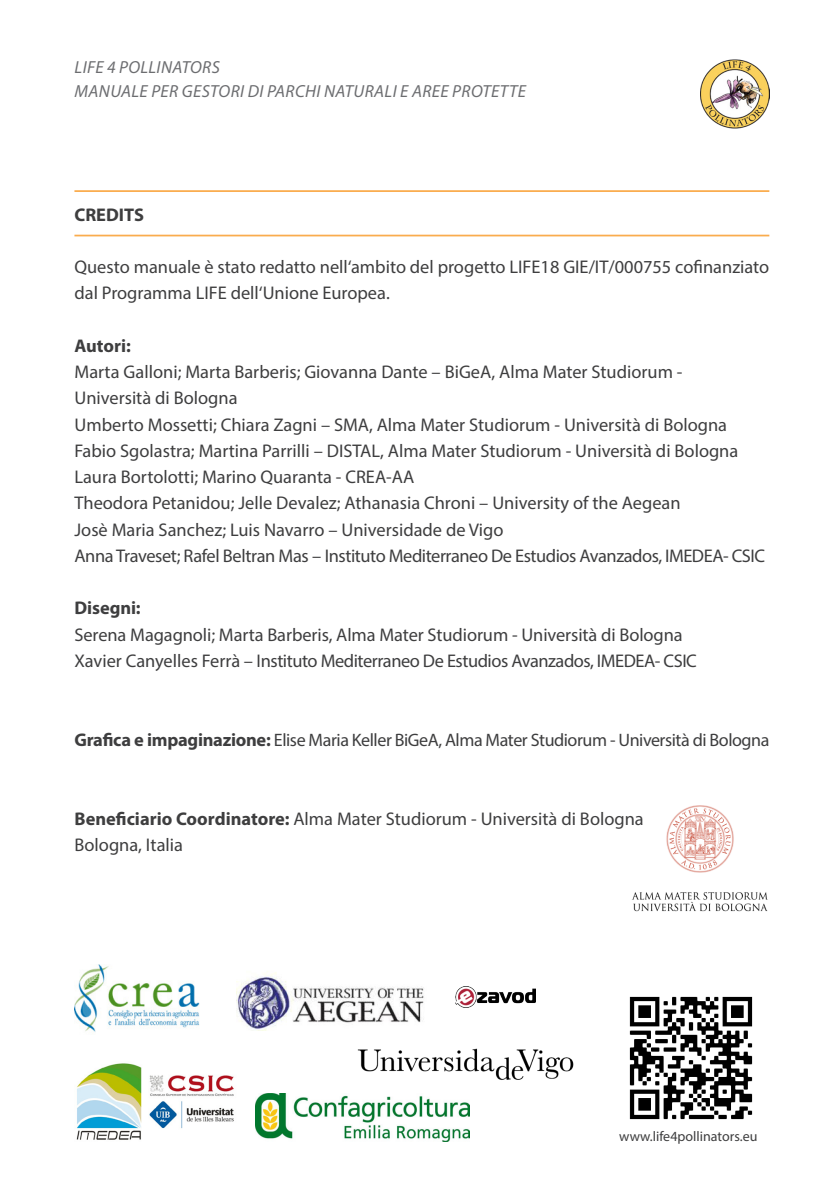
<style>
.page{position:relative;width:819px;height:1191px;background:#fff}
.page>*{position:absolute;margin:0;border:0;box-sizing:border-box;transform-origin:0 0}
.t1{font:18.38px/26.2px "Myriad Pro";color:#3e3e3f}
.t2{font:18.38px "Myriad Pro";letter-spacing:-.025em;color:#3e3e3f}
.t3{font:700 18.38px "Myriad Pro";color:#3e3e3f}
.t4{font:18.03px "Myriad Pro";letter-spacing:-.025em;color:#3e3e3f}
.t5{font:italic 17.5px "Myriad Pro";letter-spacing:.02em;color:#6c6d70}
.t6{font:14px "Myriad Pro";color:#3e3e3f}
.s1{font-weight:700;font-size:18.38px}
.s2{font-weight:700}
</style>
<div class="page">
<img style="left:632px;top:805px;width:136px;height:107px">
<hr style="left:74px;top:235px;width:695px;height:1px;background:#faac4d">
<hr style="left:74px;top:190px;width:695px;height:2px;background:#faac4d">
<img style="left:629px;top:996px;width:124px;height:124px">
<img style="left:700px;top:59px;width:69px;height:70px">
<img style="left:455px;top:986px;width:80px;height:21px">
<img style="left:74px;top:964px;width:126px;height:68px">
<img style="left:236px;top:971px;width:188px;height:60px">
<img style="left:357px;top:1048px;width:217px;height:32px">
<img style="left:76px;top:1063px;width:158px;height:77px">
<img style="left:255px;top:1093px;width:214px;height:48px">
<p class="t5" style="left:75px;top:56px;width:147px">LIFE 4 POLLINATORS</p>
<p class="t5" style="left:75px;top:80px;width:453px">MANUALE PER GESTORI DI PARCHI NATURALI E AREE PROTETTE</p>
<p class="t3" style="left:74px;top:202px;width:71px">CREDITS</p>
<p class="t1" style="left:74px;top:253px;width:696px">Questo manuale è stato redatto nell‘ambito del progetto LIFE18 GIE/IT/000755 cofinanziato dal Programma LIFE dell‘Unione Europea.</p>
<p class="t3" style="left:74px;top:334px;width:58px">Autori:</p>
<p class="t1" style="left:74px;top:358px;width:609px">Marta Galloni; Marta Barberis; Giovanna Dante – BiGeA, Alma Mater Studiorum -</p>
<p class="t1" style="left:74px;top:385px;width:164px">Università di Bologna</p>
<p class="t1" style="left:74px;top:411px;width:654px">Umberto Mossetti; Chiara Zagni – SMA, Alma Mater Studiorum - Università di Bologna</p>
<p class="t1" style="left:74px;top:437px;width:665px">Fabio Sgolastra; Martina Parrilli – DISTAL, Alma Mater Studiorum - Università di Bologna</p>
<p class="t1" style="left:74px;top:463px;width:341px">Laura Bortolotti; Marino Quaranta - CREA-AA</p>
<p class="t1" style="left:74px;top:490px;width:607px">Theodora Petanidou; Jelle Devalez; Athanasia Chroni – University of the Aegean</p>
<p class="t1" style="left:74px;top:516px;width:430px">Josè Maria Sanchez; Luis Navarro – Universidade de Vigo</p>
<p class="t2" style="left:74px;top:544px;width:692px">Anna Traveset; Rafel Beltran Mas – Instituto Mediterraneo De Estudios Avanzados, IMEDEA- CSIC</p>
<p class="t3" style="left:74px;top:596px;width:68px">Disegni:</p>
<p class="t1" style="left:74px;top:621px;width:609px">Serena Magagnoli; Marta Barberis, Alma Mater Studiorum - Università di Bologna</p>
<p class="t2" style="left:74px;top:649px;width:624px">Xavier Canyelles Ferrà – Instituto Mediterraneo De Estudios Avanzados, IMEDEA- CSIC</p>
<p class="t4" style="left:74px;top:728px;width:696px"><span class="s1">Grafica e impaginazione:</span> Elise Maria Keller BiGeA, Alma Mater Studiorum - Università di Bologna</p>
<p class="t1" style="left:74px;top:805px;width:570px"><span class="s2">Beneficiario Coordinatore:</span> Alma Mater Studiorum - Università di Bologna</p>
<p class="t1" style="left:74px;top:831px;width:110px">Bologna, Italia</p>
<p class="t6" style="left:619px;top:1127px;width:140px">www.life4pollinators.eu</p>
</div>
